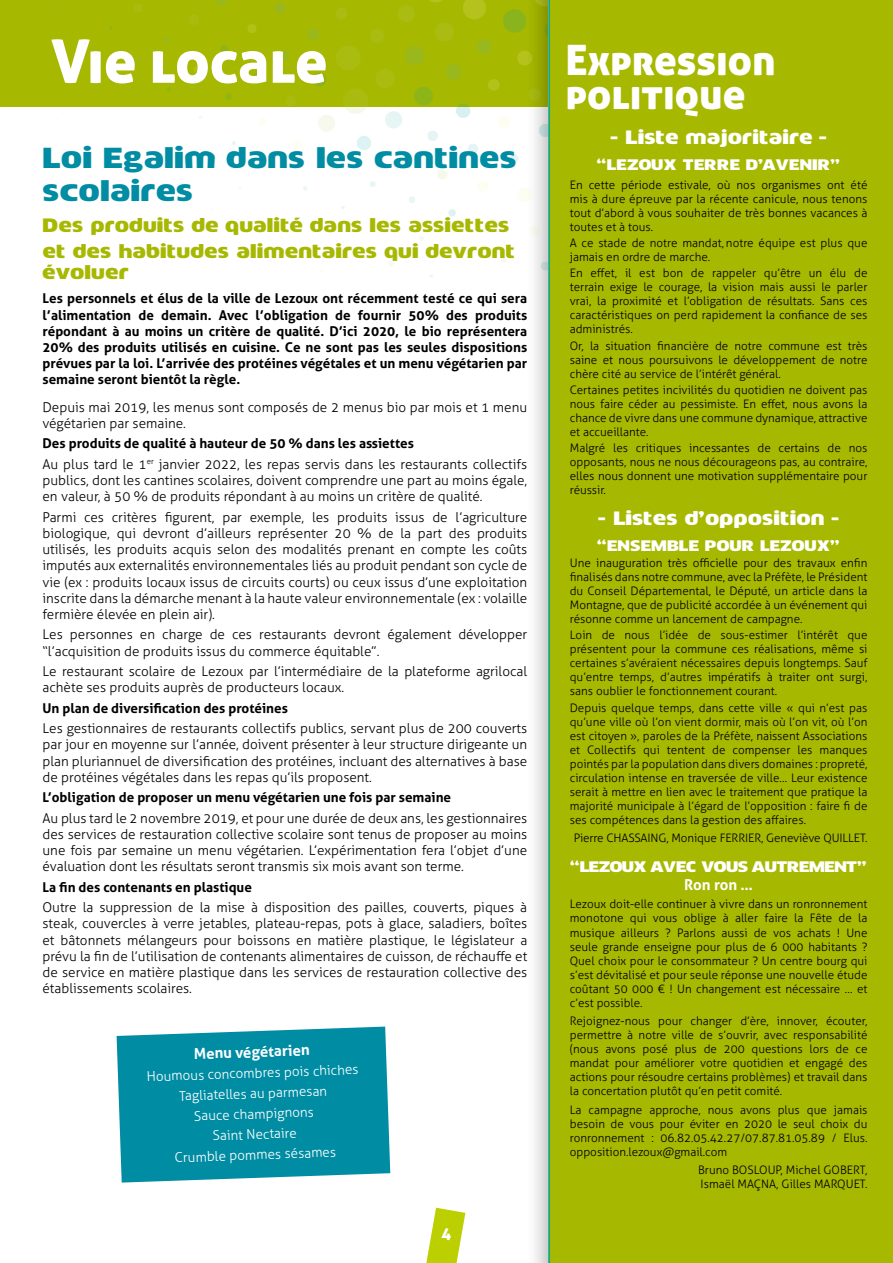
<style>
.page{position:relative;width:893px;height:1263px;background:#fff}
.page>*{position:absolute;margin:0;border:0;box-sizing:border-box;transform-origin:0 0}
.t1{font:60px "Aller Display";color:#fff}
.t2{font:42px/34.5px "Aller Display";color:#fff}
.t3{font:27px/32.4px "Mob";color:#008da4}
.t4{font:18px/25.8px "Mob";color:#a7b800}
.t5{font:18px "Mob";color:#fff}
.t6{font:16.5px "Aller Display";color:#fff}
.t7{font:700 15px "Aller";letter-spacing:-.005em;color:#fff}
.t8{font:14.25px "Mob";letter-spacing:-.005em;color:#fff}
.t9{font:14.25px "Mob";letter-spacing:-.04em;color:#fff}
.t10{font:300 13.5px/16.2px "Aller";color:#000}
.t11{font:700 13.5px/16.2px "Aller";color:#000;text-align:justify}
.t12{font:300 13.5px/20.4px "Aller";color:#fff;text-align:center}
.t13{font:300 11.7px/14.1px "Aller";color:#000;text-align:justify}
.s1{font-weight:700}
</style>
<div class="page">
<div style="left:0;top:0;width:553px;height:106px;background:#a7b800"></div>
<svg style="left:134px;top:4px;width:8px;height:8px"></svg>
<svg style="left:137px;top:57px;width:4px;height:5px"></svg>
<svg style="left:163px;top:0;width:362px;height:277px"></svg>
<svg style="left:426px;top:1208px;width:39px;height:55px"></svg>
<div style="left:525px;top:0;width:368px;height:1263px;background:#000;opacity:.28"></div>
<div style="left:549px;top:0;width:344px;height:1263px;background:#a7b800"></div>
<hr style="left:549px;top:0;width:1px;height:1263px;background:#00a9b9">
<svg style="left:117px;top:1026px;width:273px;height:156px;background:#1295aa"></svg>
<h1 class="t1" style="left:51px;top:23px;width:278px">Vie locale</h1>
<h3 class="t3" style="left:43px;top:142px;width:476px">Loi Egalim dans les cantines scolaires</h3>
<h3 class="t4" style="left:43px;top:212px;width:474px">Des produits de qualité dans les assiettes et des habitudes alimentaires qui devront</h3>
<h3 class="t4" style="left:43px;top:260px;width:88px">évoluer</h3>
<p class="t11" style="left:43px;top:290px;width:486px">Les personnels et élus de la ville de Lezoux ont récemment testé ce qui sera l’alimentation de demain. Avec l’obligation de fournir 50% des produits répondant à au moins un critère de qualité. D’ici 2020, le bio représentera 20% des produits utilisés en cuisine. Ce ne sont pas les seules dispositions prévues par la loi. L’arrivée des protéines végétales et un menu végétarien par semaine seront bientôt la règle.</p>
<p class="t10" style="left:43px;top:399px;width:486px">Depuis mai 2019, les menus sont composés de 2 menus bio par mois et 1 menu végétarien par semaine.</p>
<p class="t10" style="left:43px;top:433px;width:486px;line-height:20.4px"><span class="s1">Des produits de qualité à hauteur de 50 % dans les assiettes<br></span>Au plus tard le 1<sup>er</sup> janvier 2022, les repas servis dans les restaurants collectifs</p>
<p class="t10" style="left:43px;top:472px;width:486px">publics, dont les cantines scolaires, doivent comprendre une part au moins égale, en valeur, à 50 % de produits répondant à au moins un critère de qualité.</p>
<p class="t10" style="left:43px;top:509px;width:486px;text-align:justify">Parmi ces critères figurent, par exemple, les produits issus de l’agriculture biologique, qui devront d’ailleurs représenter 20 % de la part des produits utilisés, les produits acquis selon des modalités prenant en compte les coûts imputés aux externalités environnementales liés au produit pendant son cycle de vie (ex : produits locaux issus de circuits courts) ou ceux issus d’une exploitation inscrite dans la démarche menant à la haute valeur environnementale (ex : volaille fermière élevée en plein air).</p>
<p class="t10" style="left:43px;top:627px;width:486px">Les personnes en charge de ces restaurants devront également développer “l’acquisition de produits issus du commerce équitable”.</p>
<p class="t10" style="left:43px;top:663px;width:486px">Le restaurant scolaire de Lezoux par l’intermédiaire de la plateforme agrilocal achète ses produits auprès de producteurs locaux.</p>
<p class="t11" style="left:43px;top:700px;width:247px">Un plan de diversification des protéines</p>
<p class="t10" style="left:43px;top:720px;width:486px;text-align:justify">Les gestionnaires de restaurants collectifs publics, servant plus de 200 couverts par jour en moyenne sur l’année, doivent présenter à leur structure dirigeante un plan pluriannuel de diversification des protéines, incluant des alternatives à base de protéines végétales dans les repas qu’ils proposent.</p>
<p class="t11" style="left:43px;top:789px;width:410px">L’obligation de proposer un menu végétarien une fois par semaine</p>
<p class="t10" style="left:43px;top:810px;width:486px;text-align:justify">Au plus tard le 2 novembre 2019, et pour une durée de deux ans, les gestionnaires des services de restauration collective scolaire sont tenus de proposer au moins une fois par semaine un menu végétarien. L’expérimentation fera l’objet d’une évaluation dont les résultats seront transmis six mois avant son terme.</p>
<p class="t11" style="left:43px;top:879px;width:211px">La fin des contenants en plastique</p>
<p class="t10" style="left:43px;top:899px;width:486px;text-align:justify">Outre la suppression de la mise à disposition des pailles, couverts, piques à steak, couvercles à verre jetables, plateau-repas, pots à glace, saladiers, boîtes et bâtonnets mélangeurs pour boissons en matière plastique, le législateur a prévu la fin de l’utilisation de contenants alimentaires de cuisson, de réchauffe et de service en matière plastique dans les services de restauration collective des établissements scolaires.</p>
<p class="t7" style="left:194px;top:1045px;width:117px;rotate:-2deg">Menu végétarien</p>
<p class="t12" style="left:146px;top:1066px;width:214px;rotate:-2deg">Houmous concombres pois chiches<br>Tagliatelles au parmesan<br>Sauce champignons<br>Saint Nectaire<br>Crumble pommes sésames</p>
<h3 class="t6" style="left:441px;top:1222px;width:12px">4</h3>
<h2 class="t2" style="left:566px;top:42px;width:212px">Expression politique</h2>
<h3 class="t5" style="left:610px;top:127px;width:219px">- Liste majoritaire -</h3>
<p class="t8" style="left:597px;top:157px;width:245px">“LEZOUX TERRE D’AVENIR”</p>
<p class="t13" style="left:570px;top:178px;width:299px">En cette période estivale, où nos organismes ont été mis à dure épreuve par la récente canicule, nous tenons tout d’abord à vous souhaiter de très bonnes vacances à toutes et à tous.</p>
<p class="t13" style="left:570px;top:236px;width:299px">A ce stade de notre mandat, notre équipe est plus que jamais en ordre de marche.</p>
<p class="t13" style="left:570px;top:266px;width:299px">En effet, il est bon de rappeler qu’être un élu de terrain exige le courage, la vision mais aussi le parler vrai, la proximité et l’obligation de résultats. Sans ces caractéristiques on perd rapidement la confiance de ses administrés.</p>
<p class="t13" style="left:570px;top:338px;width:299px">Or, la situation financière de notre commune est très saine et nous poursuivons le développement de notre chère cité au service de l’intérêt général.</p>
<p class="t13" style="left:570px;top:383px;width:299px">Certaines petites incivilités du quotidien ne doivent pas nous faire céder au pessimiste. En effet, nous avons la chance de vivre dans une commune dynamique, attractive et accueillante.</p>
<p class="t13" style="left:570px;top:441px;width:299px">Malgré les critiques incessantes de certains de nos opposants, nous ne nous décourageons pas, au contraire, elles nous donnent une motivation supplémentaire pour réussir.</p>
<h3 class="t5" style="left:598px;top:508px;width:244px">- Listes d’opposition -</h3>
<p class="t8" style="left:597px;top:537px;width:245px">“ENSEMBLE POUR LEZOUX”</p>
<p class="t13" style="left:570px;top:556px;width:299px">Une inauguration très officielle pour des travaux enfin finalisés dans notre commune, avec la Préfète, le Président du Conseil Départemental, le Député, un article dans la Montagne, que de publicité accordée à un événement qui résonne comme un lancement de campagne.</p>
<p class="t13" style="left:570px;top:628px;width:299px">Loin de nous l’idée de sous-estimer l’intérêt que présentent pour la commune ces réalisations, même si certaines s’avéraient nécessaires depuis longtemps. Sauf qu’entre temps, d’autres impératifs à traiter ont surgi, sans oublier le fonctionnement courant.</p>
<p class="t13" style="left:570px;top:700px;width:299px">Depuis quelque temps, dans cette ville « qui n’est pas qu’une ville où l’on vient dormir, mais où l’on vit, où l’on est citoyen », paroles de la Préfète, naissent Associations et Collectifs qui tentent de compenser les manques pointés par la population dans divers domaines : propreté, circulation intense en traversée de ville… Leur existence serait à mettre en lien avec le traitement que pratique la majorité municipale à l’égard de l’opposition : faire fi de ses compétences dans la gestion des affaires.</p>
<p class="t13" style="left:574px;top:831px;width:295px">Pierre CHASSAING, Monique FERRIER, Geneviève QUILLET.</p>
<p class="t9" style="left:570px;top:859px;width:298px">“LEZOUX AVEC VOUS AUTREMENT”</p>
<p class="t7" style="left:684px;top:875px;width:70px">Ron ron …</p>
<p class="t13" style="left:570px;top:897px;width:299px">Lezoux doit-elle continuer à vivre dans un ronronnement monotone qui vous oblige à aller faire la Fête de la musique ailleurs ? Parlons aussi de vos achats ! Une seule grande enseigne pour plus de 6 000 habitants ?<br>Quel choix pour le consommateur ? Un centre bourg qui s’est dévitalisé et pour seule réponse une nouvelle étude coûtant 50 000 € ! Un changement est nécessaire … et c’est possible.</p>
<p class="t13" style="left:570px;top:1014px;width:299px">Rejoignez-nous pour changer d’ère, innover, écouter, permettre à notre ville de s’ouvrir, avec responsabilité (nous avons posé plus de 200 questions lors de ce mandat pour améliorer votre quotidien et engagé des actions pour résoudre certains problèmes) et travail dans la concertation plutôt qu’en petit comité.</p>
<p class="t13" style="left:570px;top:1102px;width:299px">La campagne approche, nous avons plus que jamais besoin de vous pour éviter en 2020 le seul choix du ronronnement : 06.82.05.42.27/07.87.81.05.89 / Elus. opposition.lezoux@gmail.com</p>
<p class="t13" style="left:698px;top:1163px;width:171px">Bruno BOSLOUP, Michel GOBERT,<br>Ismaël MAÇNA, Gilles MARQUET.</p>
</div>
